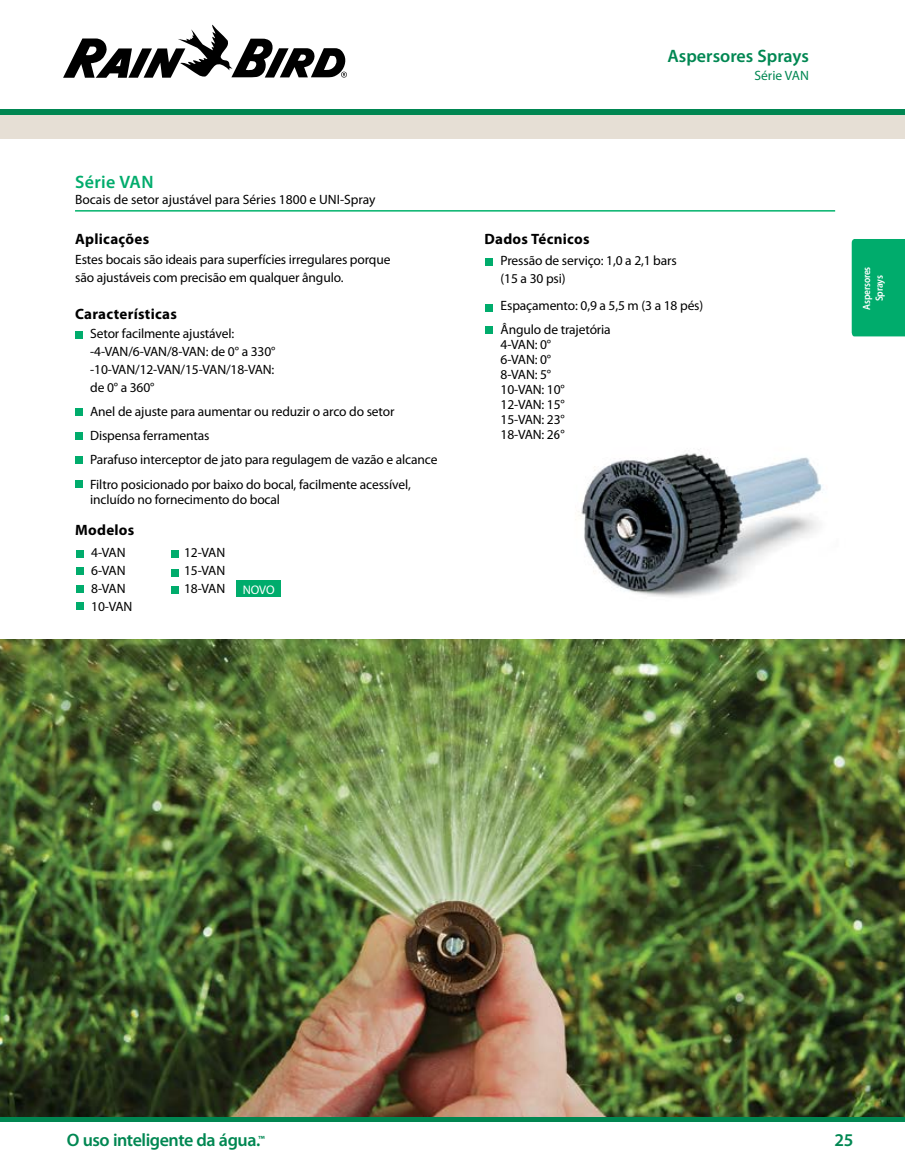
<style>
.page{position:relative;width:905px;height:1175px;background:#fff}
.page>*{position:absolute;margin:0;border:0;box-sizing:border-box;transform-origin:0 0}
.t1{font:600 18px "Myriad Pro";letter-spacing:-.025em;color:#008752}
.t2{font:600 18px "Myriad Pro";color:#008752}
.t3{font:600 18px "Myriad Pro";letter-spacing:.02em;color:#00ac6c}
.t4{font:700 15px "Myriad Pro";letter-spacing:.02em;color:#000}
.t5{font:13.5px/18px "Myriad Pro";letter-spacing:-.01em;color:#000}
.t6{font:13.5px "Myriad Pro";color:#008752}
.t7{font:12.45px "Myriad Pro";color:#fff}
.t8{font:600 10.5px/12.6px "Myriad Pro";letter-spacing:-.02em;color:#fff;text-align:center;scale:.9 1}
</style>
<div class="page">
<div style="left:1px;top:1117px;width:903px;height:5px;background:#008752"></div>
<hr style="left:75px;top:210px;width:760px;height:1px;background:#00b26b">
<div style="left:75px;top:408px;width:8px;height:7px;background:#00ac6c"></div>
<div style="left:75px;top:432px;width:8px;height:8px;background:#00ac6c"></div>
<div style="left:75px;top:330px;width:8px;height:8px;background:#00ac6c"></div>
<div style="left:75px;top:456px;width:8px;height:7px;background:#00ac6c"></div>
<div style="left:75px;top:480px;width:8px;height:8px;background:#00ac6c"></div>
<div style="left:485px;top:304px;width:8px;height:8px;background:#00ac6c"></div>
<div style="left:485px;top:326px;width:8px;height:8px;background:#00ac6c"></div>
<div style="left:485px;top:258px;width:8px;height:8px;background:#00ac6c"></div>
<div style="left:76px;top:567px;width:8px;height:7px;background:#00ac6c"></div>
<div style="left:171px;top:549px;width:8px;height:8px;background:#00ac6c"></div>
<div style="left:76px;top:584px;width:8px;height:8px;background:#00ac6c"></div>
<div style="left:170px;top:569px;width:8px;height:7px;background:#00ac6c"></div>
<div style="left:76px;top:549px;width:8px;height:8px;background:#00ac6c"></div>
<div style="left:76px;top:602px;width:8px;height:8px;background:#00ac6c"></div>
<div style="left:170px;top:586px;width:8px;height:8px;background:#00ac6c"></div>
<div style="left:236px;top:580px;width:44px;height:17px;background:#00ac6c"></div>
<img style="left:0;top:639px;width:904px;height:478px">
<img style="left:575px;top:448px;width:248px;height:149px">
<div style="left:851px;top:239px;width:53px;height:97px;background:#00ac6c"></div>
<div style="left:0;top:111px;width:904px;height:27px;background:#e6dfd5"></div>
<div style="left:0;top:109px;width:904px;height:6px;background:#008752"></div>
<hr style="left:0;top:1117px;width:904px;height:4px;background:#008752">
<svg style="left:63px;top:25px;width:284px;height:53px"></svg>
<h1 class="t3" style="left:75px;top:170px;width:80px">Série VAN</h1>
<p class="t5" style="left:75px;top:190px;width:302px">Bocais de setor ajustável para Séries 1800 e UNI-Spray</p>
<p class="t4" style="left:75px;top:229px;width:76px">Aplicações</p>
<p class="t4" style="left:484px;top:229px;width:107px">Dados Técnicos</p>
<h1 class="t2" style="left:667px;top:44px;width:143px">Aspersores Sprays</h1>
<p class="t6" style="left:754px;top:67px;width:56px">Série VAN</p>
<p class="t5" style="left:75px;top:250px;width:317px">Estes bocais são ideais para superfícies irregulares porque são ajustáveis com precisão em qualquer ângulo.</p>
<p class="t4" style="left:75px;top:304px;width:103px">Características</p>
<p class="t5" style="left:90px;top:324px;width:187px">Setor facilmente ajustável: -4-VAN/6-VAN/8-VAN: de 0° a 330° -10-VAN/12-VAN/15-VAN/18-VAN: de 0° a 360°</p>
<p class="t5" style="left:90px;top:399px;width:349px;line-height:24px">Anel de ajuste para aumentar ou reduzir o arco do setor<br>Dispensa ferramentas<br>Parafuso interceptor de jato para regulagem de vazão e alcance</p>
<p class="t5" style="left:90px;top:477px;width:322px;line-height:15px">Filtro posicionado por baixo do bocal, facilmente acessível, incluído no fornecimento do bocal</p>
<p class="t4" style="left:75px;top:520px;width:61px">Modelos</p>
<p class="t5" style="left:91px;top:543px;width:43px">4-VAN<br>6-VAN<br>8-VAN<br>10-VAN</p>
<p class="t5" style="left:184px;top:543px;width:43px;text-align:justify">12-VAN 15-VAN 18-VAN</p>
<p class="t7" style="left:243px;top:582px;width:33px">NOVO</p>
<p class="t5" style="left:500px;top:252px;width:178px">Pressão de serviço: 1,0 a 2,1 bars (15 a 30 psi)</p>
<p class="t5" style="left:500px;top:293px;width:204px;line-height:24px">Espaçamento: 0,9 a 5,5 m (3 a 18 pés)<br>Ângulo de trajetória</p>
<p class="t5" style="left:500px;top:337px;width:66px;line-height:15px">4-VAN: 0°<br>6-VAN: 0°<br>8-VAN: 5°<br>10-VAN: 10°<br>12-VAN: 15°<br>15-VAN: 23°<br>18-VAN: 26°</p>
<p class="t8" style="left:859px;top:310px;width:50px;rotate:-90deg">Aspersores<br>Sprays</p>
<h1 class="t1" style="left:67px;top:1128px;width:199px">O uso inteligente da água.<sup>™</sup></h1>
<h1 class="t1" style="left:834px;top:1128px;width:20px">25</h1>
</div>
